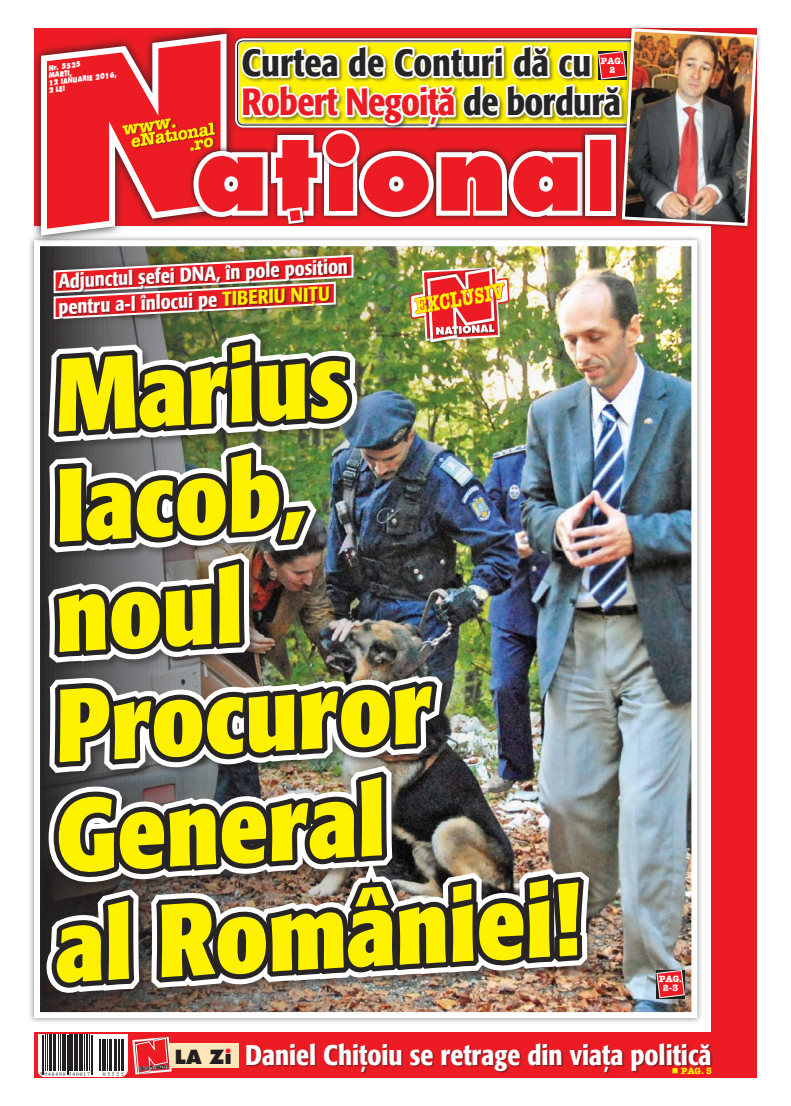
<style>
.page{position:relative;width:791px;height:1106px;background:#fff}
.page>*{position:absolute;margin:0;border:0;box-sizing:border-box;transform-origin:0 0}
.t1{font:700 condensed 102.2px/110px "R Formata";color:#fff200}
.t2{font:100.7px "Futura Extra Bold Rom";color:#ed1c24}
.t3{font:500 condensed 37.7px/39.3px "R Formata";letter-spacing:-.01em;color:#272425}
.t4{font:500 condensed 28.2px "R Formata";color:#fff}
.t5{font:22.2px "American Type Writer Bold Rom";color:#fff200;scale:.73 1}
.t6{font:500 condensed 20px/26px "R Formata";color:#fff}
.t7{font:19.1px "Futura Extra Bold Rom";color:#231f20}
.t8{font:17.6px "American Type Writer Bold Rom";color:#fff200}
.t9{font:9px/9px "American Type Writer Bold Rom";color:#fff;text-align:center}
.t10{font:9px "American Type Writer Bold Rom";color:#fff200}
.t11{font:7.3px/7.3px "Futura Extra Bold Rom";color:#fff;scale:.8 1}
.t12{font:5.5px "Times New Roman";letter-spacing:.18em;color:#231f20}
.s1{color:#ed1c24}
.s2{font-size:70.7px}
.s3{color:#fff200}
</style>
<div class="page">
<img style="left:31px;top:25px;width:728px;height:1053px">
<p class="t11" style="left:45px;top:65px;width:89px;text-indent:3px;rotate:-7deg">Nr. 5525<br>marţi,<br>12 ianuarie 2016,<br>2 LEI</p>
<p class="t8" style="left:121px;top:119px;width:56px;rotate:-9deg">www.</p>
<h3 class="t3" style="left:242px;top:44px;width:381px">Curtea de Conturi dă cu<br><span class="s1">Robert Negoiţă</span> de bordură</h3>
<p class="t9" style="left:601px;top:56px;width:24px">PAG.<br>2</p>
<h2 class="t2" style="left:195px;top:111px;width:389px">at<span class="s2">I</span>ona</h2>
<p class="t6" style="left:56px;top:269px;width:293px;rotate:-3deg">Adjunctul șefei DNA, în pole position pentru a-l înlocui pe <span class="s3">Tiberiu Nițu</span></p>
<p class="t5" style="left:412px;top:293px;width:126px;rotate:-10deg">EXCLUSIV</p>
<h1 class="t1" style="left:22px;top:344px;width:527px;rotate:-3deg">Marius<br>Iacob,<br>noul<br>Procuror<br>General<br>al României!</h1>
<p class="t9" style="left:659px;top:974px;width:24px">PAG.<br>2-3</p>
<p class="t12" style="left:40px;top:1070px;width:52px">5 948490 540017</p>
<p class="t12" style="left:103px;top:1070px;width:22px">05258235</p>
<p class="t7" style="left:175px;top:1045px;width:58px">LA Zi</p>
<h3 class="t4" style="left:245px;top:1039px;width:468px">Daniel Chițoiu se retrage din viața politică</h3>
<p class="t10" style="left:672px;top:1065px;width:42px">■ PAG. 5</p>
</div>
